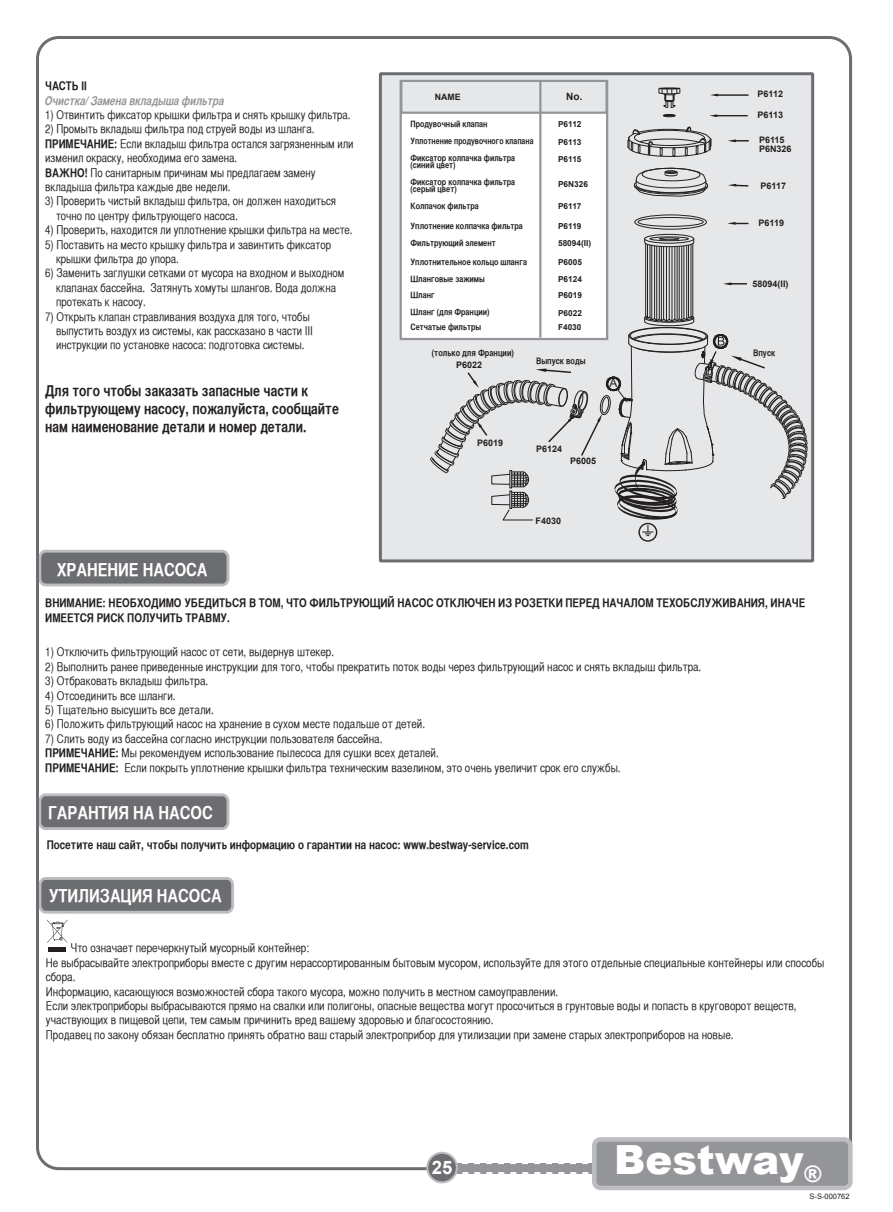
<style>
.page{position:relative;width:893px;height:1212px;background:#fff}
.page>*{position:absolute;margin:0;border:0;box-sizing:border-box;transform-origin:0 0}
.t1{font:900 40.2px "Arial";color:#fff}
.t2{font:700 18.6px "Arial";color:#fff}
.t3{font:18px "Helvetica CY Bold";color:#fff}
.t4{font:15px/18px "Helvetica CY Bold";color:#231f20}
.t5{font:12px/14.4px "Helvetica CY Plain";color:#231f20}
.t6{font:12px/14.4px "Helvetica CY Bold";color:#231f20}
.t7{font:italic 12px/14.4px "Helvetica CY Bold";color:#939598}
.t8{font:11.85px "Arial";color:#231f20}
.t9{font:700 10.05px "Arial";color:#231f20}
.t10{font:700 9px "Arial";color:#231f20}
.t11{font:9px "Helvetica CY Bold";color:#231f20}
.t12{font:8.7px/17.1px "Helvetica CY Bold";color:#231f20}
.t13{font:700 8.7px "Arial";color:#231f20}
.t14{font:700 8.25px/17.5px "Arial";color:#231f20}
.t15{font:7.5px "Arial";color:#231f20}
.s1{font-style:normal;color:#231f20}
.s2{font-family:"Helvetica CY Bold"}
</style>
<div class="page">
<div style="left:40px;top:795px;width:188px;height:34px;background:#6c6d70;border-radius:6px"></div>
<div style="left:38px;top:793px;width:191px;height:37px;border:3px solid #bcbdc0;border-radius:6px"></div>
<div style="left:40px;top:878px;width:193px;height:34px;background:#6c6d70;border-radius:6px"></div>
<div style="left:39px;top:877px;width:195px;height:37px;border:3px solid #bcbdc0;border-radius:6px"></div>
<div style="left:40px;top:551px;width:188px;height:34px;background:#6c6d70;border-radius:6px"></div>
<div style="left:38px;top:550px;width:191px;height:36px;border:3px solid #bcbdc0;border-radius:6px"></div>
<div style="left:380px;top:74px;width:433px;height:487px;background:#e6e7e9"></div>
<div style="left:379px;top:72px;width:435px;height:490px;border:3px solid #6c6d70"></div>
<div style="left:634px;top:215px;width:73px;height:15px;border:1px solid #231f20;border-radius:50%"></div>
<div style="left:638px;top:217px;width:66px;height:10px;border:1px solid #231f20;border-radius:50%"></div>
<div style="left:644px;top:234px;width:50px;height:10px;border:1px solid #231f20;border-radius:50%"></div>
<div style="left:650px;top:236px;width:39px;height:5px;border:1px solid #231f20;border-radius:50%"></div>
<div style="left:659px;top:237px;width:20px;height:3px;border:1px solid #231f20;border-radius:50%"></div>
<svg style="left:663px;top:114px;width:13px;height:3px"></svg>
<svg style="left:728px;top:139px;width:21px;height:3px"></svg>
<svg style="left:728px;top:184px;width:21px;height:3px"></svg>
<svg style="left:727px;top:222px;width:21px;height:3px"></svg>
<hr style="left:715px;top:94px;width:33px;height:2px;background:#231f20">
<hr style="left:714px;top:115px;width:34px;height:1px;background:#231f20">
<svg style="left:709px;top:114px;width:8px;height:3px"></svg>
<div style="left:638px;top:523px;width:19px;height:19px;border:1px solid #231f20;border-radius:50%"></div>
<svg style="left:627px;top:127px;width:85px;height:30px"></svg>
<svg style="left:634px;top:168px;width:74px;height:28px"></svg>
<svg style="left:658px;top:88px;width:23px;height:20px"></svg>
<svg style="left:430px;top:238px;width:378px;height:298px"></svg>
<div style="left:401px;top:81px;width:206px;height:258px;background:#fff"></div>
<div style="left:400px;top:80px;width:208px;height:260px;border:2px solid #939598"></div>
<div style="left:401px;top:81px;width:206px;height:32px;background:#e6e7e9"></div>
<div style="left:400px;top:80px;width:208px;height:34px;border:2px solid #939598"></div>
<hr style="left:539px;top:80px;width:2px;height:258px;background:#939598">
<svg style="left:47px;top:919px;width:21px;height:24px"></svg>
<div style="left:49px;top:947px;width:17px;height:5px;background:#231f20"></div>
<div style="left:447px;top:1162px;width:153px;height:11px;background:#939598"></div>
<div style="left:445px;top:1161px;width:157px;height:14px;border:3px dashed #fff"></div>
<div style="left:427px;top:1153px;width:30px;height:29px;background:#6c6d70;border-radius:50%"></div>
<div style="left:426px;top:1152px;width:32px;height:31px;border:2px solid #bcbdc0;border-radius:50%"></div>
<div style="left:594px;top:1139px;width:256px;height:49px;background:#939598;border-radius:6px"></div>
<div style="left:592px;top:1137px;width:260px;height:53px;border:4px solid #bcbdc0;border-radius:6px"></div>
<p class="t7" style="left:45px;top:78px;width:181px"><span class="s1">ЧАСТЬ II<br></span>Очистка/ Замена вкладыша фильтра</p>
<p class="t5" style="left:45px;top:108px;width:307px">1) Отвинтить фиксатор крышки фильтра и снять крышку фильтра.</p>
<p class="t5" style="left:45px;top:122px;width:310px">2) Промыть вкладыш фильтра под струей воды из шланга.<br><span class="s2">ПРИМЕЧАНИЕ:</span> Если вкладыш фильтра остался загрязненным или изменил окраску, необходима его замена.<br><span class="s2">ВАЖНО!</span> По санитарным причинам мы предлагаем замену вкладыша фильтра каждые две недели.</p>
<p class="t5" style="left:56px;top:194px;width:282px;text-indent:-11px">3) Проверить чистый вкладыш фильтра, он должен находиться точно по центру фильтрующего насоса.</p>
<p class="t5" style="left:45px;top:223px;width:309px">4) Проверить, находится ли уплотнение крышки фильтра на месте.</p>
<p class="t5" style="left:56px;top:237px;width:277px;text-indent:-11px">5) Поставить на место крышку фильтра и завинтить фиксатор крышки фильтра до упора.</p>
<p class="t5" style="left:56px;top:266px;width:290px;text-indent:-11px">6) Заменить заглушки сетками от мусора на входном и выходном клапанах бассейна. Затянуть хомуты шлангов. Вода должна протекать к насосу.</p>
<p class="t5" style="left:56px;top:309px;width:258px;text-indent:-11px">7) Открыть клапан стравливания воздуха для того, чтобы выпустить воздух из системы, как рассказано в части III инструкции по установке насоса: подготовка системы.</p>
<p class="t4" style="left:45px;top:382px;width:295px">Для того чтобы заказать запасные части к фильтрующему насосу, пожалуйста, сообщайте нам наименование детали и номер детали.</p>
<p class="t3" style="left:57px;top:558px;width:152px">ХРАНЕНИЕ НАСОСА</p>
<p class="t13" style="left:435px;top:91px;width:27px">NAME</p>
<p class="t12" style="left:410px;top:115px;width:124px">Продувочный клапан<br>Уплотнение продувочного клапана<br>Фиксатор колпачка фильтра</p>
<p class="t12" style="left:410px;top:156px;width:47px">(синий цвет)</p>
<p class="t12" style="left:410px;top:179px;width:106px;line-height:7.1px">Фиксатор колпачка фильтра (серый цвет)</p>
<p class="t12" style="left:410px;top:198px;width:70px">Kолпачок фильтра</p>
<p class="t12" style="left:410px;top:216px;width:118px;line-height:18.1px">Уплотнение колпачка фильтра<br>Фильтрующий элемент<br>Уплотнительное кольцо шланга</p>
<p class="t12" style="left:410px;top:271px;width:81px;line-height:16.4px">Шланговые зажимы<br>Шланг<br>Шланг (для Франции)</p>
<p class="t12" style="left:410px;top:318px;width:72px">Cетчатые фильтры</p>
<p class="t9" style="left:566px;top:90px;width:18px">No.</p>
<p class="t14" style="left:558px;top:116px;width:25px;text-align:justify">P6112<br>P6113<br>P6115</p>
<p class="t14" style="left:558px;top:175px;width:31px">P6N326</p>
<p class="t14" style="left:558px;top:198px;width:25px">P6117</p>
<p class="t14" style="left:558px;top:217px;width:35px">P6119<br>58094(II)</p>
<p class="t14" style="left:558px;top:254px;width:25px;line-height:17.1px">P6005<br>P6124</p>
<p class="t14" style="left:558px;top:286px;width:25px;line-height:18.1px">P6019<br>P6022</p>
<p class="t14" style="left:558px;top:319px;width:25px">F4030</p>
<p class="t10" style="left:758px;top:88px;width:27px">P6112</p>
<p class="t10" style="left:758px;top:108px;width:27px">P6113</p>
<p class="t10" style="left:759px;top:134px;width:27px">P6115</p>
<p class="t10" style="left:761px;top:180px;width:27px">P6117</p>
<p class="t10" style="left:759px;top:217px;width:27px">P6119</p>
<p class="t10" style="left:759px;top:143px;width:34px">P6N326</p>
<p class="t10" style="left:753px;top:277px;width:38px">58094(II)</p>
<p class="t11" style="left:432px;top:347px;width:84px">(только для Франции)</p>
<p class="t11" style="left:753px;top:348px;width:24px">Bпуск</p>
<p class="t11" style="left:536px;top:355px;width:51px">Bыпуск воды</p>
<p class="t10" style="left:456px;top:359px;width:28px">P6022</p>
<p class="t10" style="left:477px;top:437px;width:28px">P6019</p>
<p class="t8" style="left:610px;top:375px;width:9px">A</p>
<p class="t10" style="left:536px;top:443px;width:28px">P6124</p>
<p class="t10" style="left:570px;top:455px;width:28px">P6005</p>
<p class="t10" style="left:536px;top:515px;width:27px">F4030</p>
<p class="t6" style="left:45px;top:596px;width:761px">ВНИМАНИЕ: НЕОБХОДИМО УБЕДИТЬСЯ В ТОМ, ЧТО ФИЛЬТРУЮЩИЙ НАСОС ОТКЛЮЧЕН ИЗ РОЗЕТКИ ПЕРЕД НАЧАЛОМ ТЕХОБСЛУЖИВАНИЯ, ИНАЧЕ<br>ИМЕЕТСЯ РИСК ПОЛУЧИТЬ ТРАВМУ.</p>
<p class="t5" style="left:45px;top:645px;width:290px">1) Отключить фильтрующий насос от сети, выдернув штекер.</p>
<p class="t5" style="left:45px;top:659px;width:658px">2) Выполнить ранее приведенные инструкции для того, чтобы прекратить поток воды через фильтрующий насос и снять вкладыш фильтра.</p>
<p class="t5" style="left:45px;top:674px;width:164px">3) Отбраковать вкладыш фильтра.</p>
<p class="t5" style="left:45px;top:688px;width:132px">4) Отсоединить все шланги.</p>
<p class="t5" style="left:45px;top:702px;width:170px">5) Тщательно высушить все детали.</p>
<p class="t5" style="left:45px;top:717px;width:381px">6) Положить фильтрующий насос на хранение в сухом месте подальше от детей.</p>
<p class="t5" style="left:45px;top:731px;width:577px">7) Слить воду из бассейна согласно инструкции пользователя бассейна.<br><span class="s2">ПРИМЕЧАНИЕ:</span> Мы рекомендуем использование пылесоса для сушки всех деталей.<br><span class="s2">ПРИМЕЧАНИЕ:</span> Если покрыть уплотнение крышки фильтра техническим вазелином, это очень увеличит срок его службы.</p>
<p class="t3" style="left:48px;top:801px;width:166px">ГАРАНТИЯ НА НАСОС</p>
<p class="t6" style="left:47px;top:837px;width:484px">Посетите наш сайт, чтобы получить информацию о гарантии на насос: www.bestway-service.com</p>
<p class="t3" style="left:49px;top:884px;width:174px">УТИЛИЗАЦИЯ НАСОСА</p>
<p class="t5" style="left:46px;top:941px;width:780px;text-indent:25px">Что означает перечеркнутый мусорный контейнер:<br>Не выбрасывайте электроприборы вместе с другим нерассортированным бытовым мусором, используйте для этого отдельные специальные контейнеры или способы сбора.<br>Информацию, касающуюся возможностей сбора такого мусора, можно получить в местном самоуправлении.<br>Если электроприборы выбрасываются прямо на свалки или полигоны, опасные вещества могут просочиться в грунтовые воды и попасть в круговорот веществ, участвующих в пищевой цепи, тем самым причинить вред вашему здоровью и благосостоянию.<br>Продавец по закону обязан бесплатно принять обратно ваш старый электроприбор для утилизации при замене старых электроприборов на новые.</p>
<p class="t2" style="left:432px;top:1155px;width:22px">25</p>
<p class="t1" style="left:614px;top:1137px;width:209px">Bestway<sub>®</sub></p>
<p class="t15" style="left:810px;top:1191px;width:42px">S-S-000762</p>
</div>
